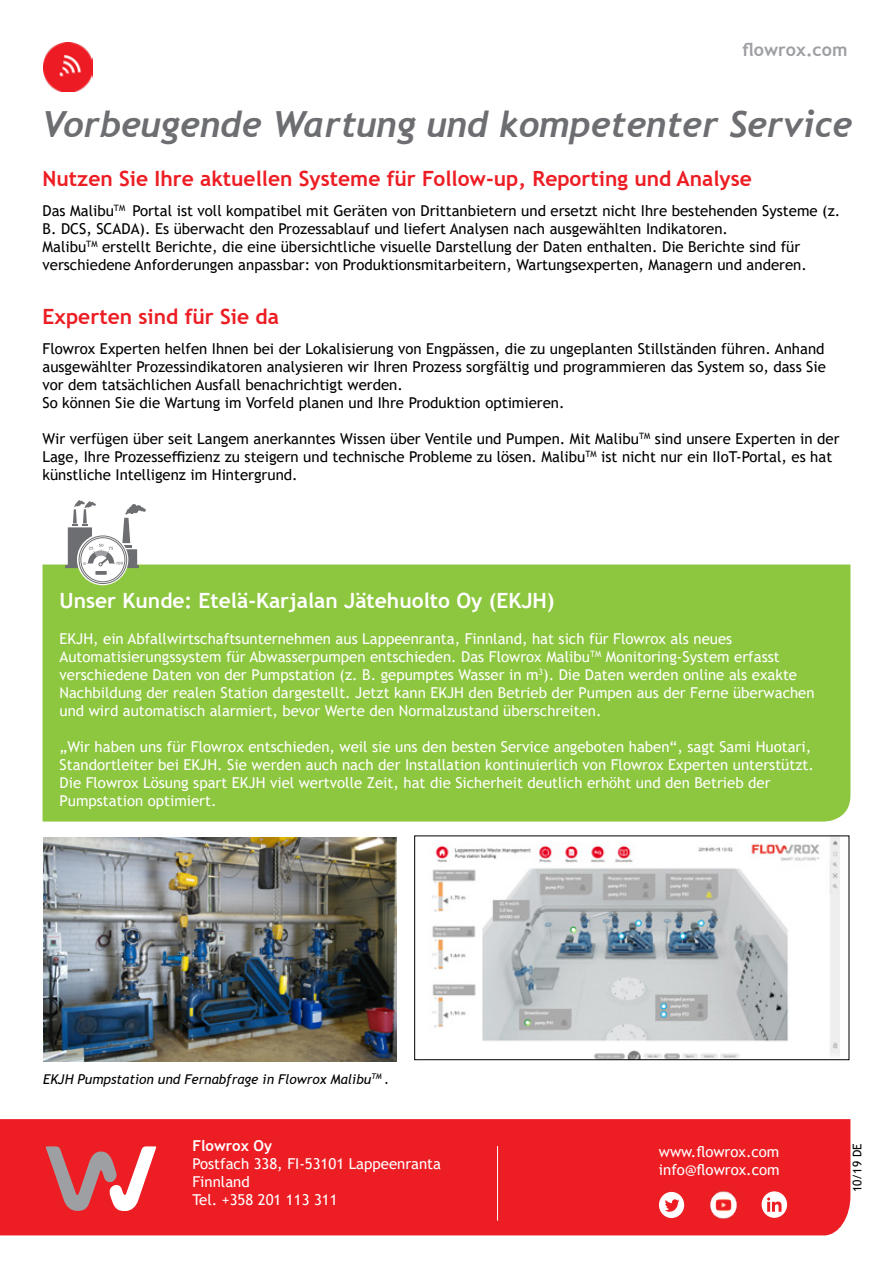
<style>
.page{position:relative;width:893px;height:1263px;background:#fff}
.page>*{position:absolute;margin:0;border:0;box-sizing:border-box;transform-origin:0 0}
.t1{font:italic 700 36px "Trebuchet";color:#6d6e71}
.t2{font:700 21px "Trebuchet MS";color:#ed1d24}
.t3{font:700 21px "Trebuchet MS";color:#fff}
.t4{font:700 18px "Trebuchet MS";color:#9d9fa2}
.t5{font:15px/18px "Trebuchet MS";color:#000}
.t6{font:15px/18px "Trebuchet MS";color:#fff}
.t7{font:700 15px "Trebuchet MS";color:#fff}
.t8{font:italic 13.5px "Trebuchet MS";color:#000}
.t9{font:12px "Trebuchet MS";color:#000}
.t10{font:700 3.9px "Trebuchet MS";color:#6d6e71}
</style>
<div class="page">
<div style="left:42px;top:564px;width:809px;height:258px;background:#8dc63f"></div>
<div style="left:0;top:1119px;width:850px;height:116px;background:#ed1d24"></div>
<svg style="left:659px;top:1192px;width:25px;height:26px"></svg>
<div style="left:762px;top:1191px;width:25px;height:27px;background:#fff;border-radius:50%"></div>
<svg style="left:767px;top:1197px;width:14px;height:15px"></svg>
<img style="left:43px;top:42px;width:50px;height:50px">
<svg style="left:45px;top:1146px;width:112px;height:65px;background:#da6267"></svg>
<hr style="left:497px;top:1146px;width:1px;height:75px;background:#fff">
<svg style="left:65px;top:500px;width:81px;height:84px"></svg>
<svg style="left:95px;top:571px;width:12px;height:4px"></svg>
<img style="left:43px;top:838px;width:353px;height:223px">
<img style="left:432px;top:837px;width:408px;height:221px">
<div style="left:414px;top:835px;width:435px;height:225px;border:1px solid #000"></div>
<img style="left:700px;top:1189px;width:47px;height:33px">
<p class="t4" style="left:742px;top:38px;width:107px">flowrox.com</p>
<h1 class="t1" style="left:41px;top:101px;width:812px">Vorbeugende Wartung und kompetenter Service</h1>
<h2 class="t2" style="left:43px;top:165px;width:711px">Nutzen Sie Ihre aktuellen Systeme für Follow-up, Reporting und Analyse</h2>
<p class="t5" style="left:43px;top:201px;width:799px">Das Malibu<sup>TM</sup> Portal ist voll kompatibel mit Geräten von Drittanbietern und ersetzt nicht Ihre bestehenden Systeme (z.<br>B. DCS, SCADA). Es überwacht den Prozessablauf und liefert Analysen nach ausgewählten Indikatoren.<br>Malibu<sup>TM</sup> erstellt Berichte, die eine übersichtliche visuelle Darstellung der Daten enthalten. Die Berichte sind für verschiedene Anforderungen anpassbar: von Produktionsmitarbeitern, Wartungsexperten, Managern und anderen.</p>
<h2 class="t2" style="left:43px;top:303px;width:238px">Experten sind für Sie da</h2>
<p class="t5" style="left:43px;top:339px;width:785px">Flowrox Experten helfen Ihnen bei der Lokalisierung von Engpässen, die zu ungeplanten Stillständen führen. Anhand ausgewählter Prozessindikatoren analysieren wir Ihren Prozess sorgfältig und programmieren das System so, dass Sie vor dem tatsächlichen Ausfall benachrichtigt werden.<br>So können Sie die Wartung im Vorfeld planen und Ihre Produktion optimieren.</p>
<p class="t5" style="left:43px;top:429px;width:799px">Wir verfügen über seit Langem anerkanntes Wissen über Ventile und Pumpen. Mit Malibu<sup>TM</sup> sind unsere Experten in der<br>Lage, Ihre Prozesseffizienz zu steigern und technische Probleme zu lösen. Malibu<sup>TM</sup> ist nicht nur ein IIoT-Portal, es hat künstliche Intelligenz im Hintergrund.</p>
<p class="t10" style="left:84px;top:561px;width:4px">0</p>
<h2 class="t3" style="left:60px;top:587px;width:497px">Unser Kunde: Etelä-Karjalan Jätehuolto Oy (EKJH)</h2>
<p class="t6" style="left:60px;top:629px;width:757px">EKJH, ein Abfallwirtschaftsunternehmen aus Lappeenranta, Finnland, hat sich für Flowrox als neues Automatisierungssystem für Abwasserpumpen entschieden. Das Flowrox Malibu<sup>TM</sup> Monitoring-System erfasst verschiedene Daten von der Pumpstation (z. B. gepumptes Wasser in m<sup>3</sup>). Die Daten werden online als exakte Nachbildung der realen Station dargestellt. Jetzt kann EKJH den Betrieb der Pumpen aus der Ferne überwachen und wird automatisch alarmiert, bevor Werte den Normalzustand überschreiten.</p>
<p class="t6" style="left:60px;top:737px;width:756px">„Wir haben uns für Flowrox entschieden, weil sie uns den besten Service angeboten haben“, sagt Sami Huotari, Standortleiter bei EKJH. Sie werden auch nach der Installation kontinuierlich von Flowrox Experten unterstützt.<br>Die Flowrox Lösung spart EKJH viel wertvolle Zeit, hat die Sicherheit deutlich erhöht und den Betrieb der Pumpstation optimiert.</p>
<p class="t8" style="left:43px;top:1071px;width:348px">EKJH Pumpstation und Fernabfrage in Flowrox Malibu<sup>TM</sup> .</p>
<p class="t7" style="left:192px;top:1136px;width:81px">Flowrox Oy</p>
<p class="t6" style="left:192px;top:1154px;width:250px">Postfach 338, FI-53101 Lappeenranta<br>Finnland<br>Tel. +358 201 113 311</p>
<p class="t6" style="left:659px;top:1143px;width:122px">www.flowrox.com info@flowrox.com</p>
<p class="t9" style="left:850px;top:1192px;width:50px;rotate:-90deg">10/19 DE</p>
</div>
